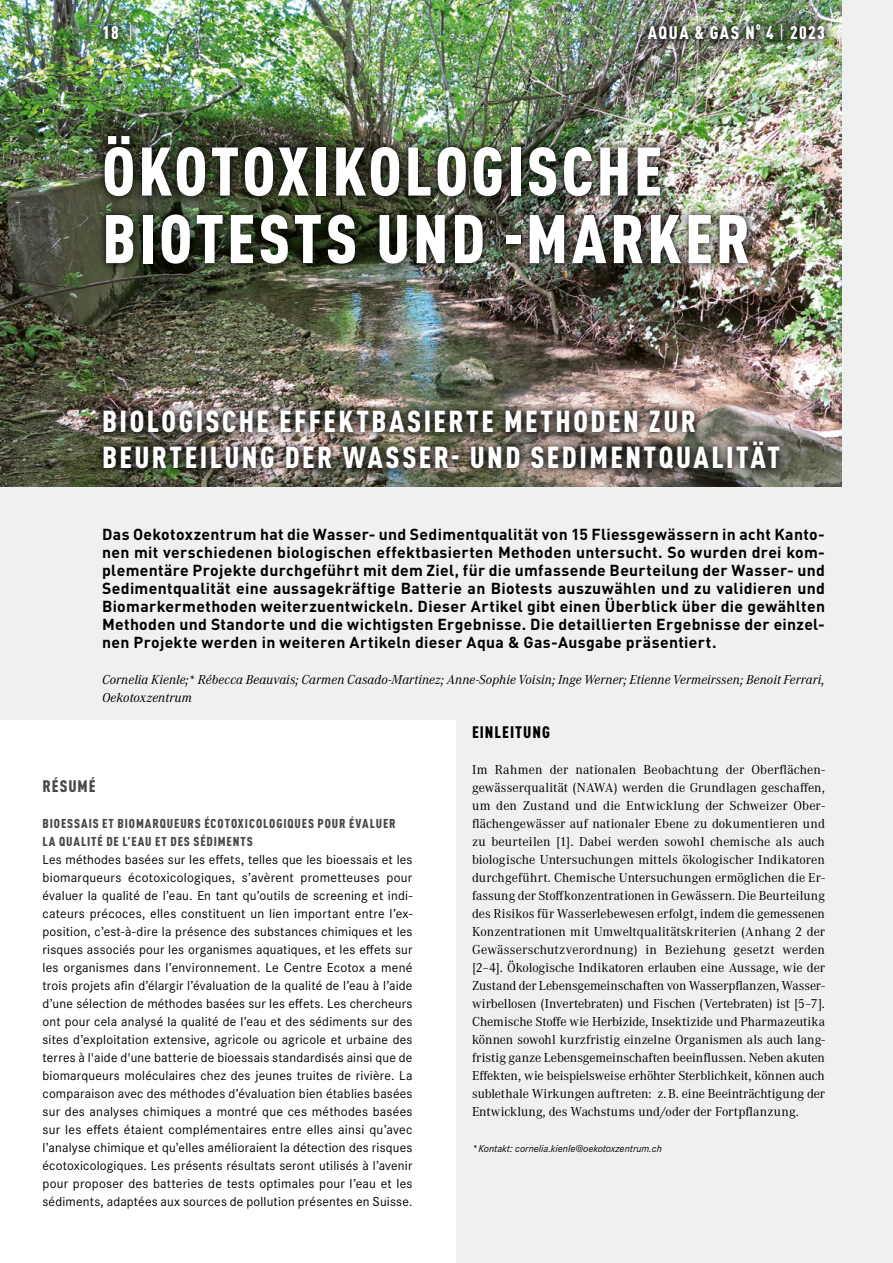
<style>
.page{position:relative;width:893px;height:1263px;background:#eff0f0}
.page>*{position:absolute;margin:0;border:0;box-sizing:border-box;transform-origin:0 0}
.t1{font:900 condensed 67.5px/67.5px "DINOT";letter-spacing:.045em;color:#fff}
.t2{font:900 condensed 30px/36px "DINOT";letter-spacing:.085em;color:#fff}
.t3{font:900 condensed 18px "DINOT";letter-spacing:.08em;color:#fff}
.t4{font:900 condensed 16.5px "DINOT";letter-spacing:.06em;color:#000}
.t5{font:900 condensed 16.5px "DINOT";letter-spacing:.055em;color:#474847}
.t6{font:700 15.75px/18px "DINOT";letter-spacing:.02em;color:#000;text-align:justify}
.t7{font:13.5px/18px "Corporate S";letter-spacing:.015em;color:#000;text-align:justify}
.t8{font:13.5px/18px "Corporate A";color:#000;text-align:justify}
.t9{font:italic 13.5px/18px "Corporate A";letter-spacing:.01em;color:#000}
.t10{font:900 condensed 12.75px/18px "DINOT";letter-spacing:.07em;color:#474847}
.t11{font:italic 10.5px "Corporate S";color:#000}
.t12{font:900 condensed 10.5px "DINOT";color:#fff}
.s1{font-weight:400}
</style>
<div class="page">
<div style="left:0;top:720px;width:455px;height:543px;background:#fff"></div>
<img style="left:0;top:0;width:842px;height:486px">
<div style="left:95px;top:126px;width:662px;height:147px;background:#000;opacity:.75"></div>
<div style="left:94px;top:401px;width:695px;height:77px;background:#000;opacity:.75"></div>
<div style="left:94px;top:16px;width:47px;height:34px;background:#000;opacity:.75"></div>
<div style="left:638px;top:15px;width:196px;height:35px;background:#000;opacity:.75"></div>
<h3 class="t3" style="left:102px;top:22px;width:32px">18 <span class="s1">|</span></h3>
<h3 class="t3" style="left:648px;top:22px;width:109px">AQUA &amp; GAS N</h3>
<p class="t12" style="left:756px;top:20px;width:6px">o</p>
<h3 class="t3" style="left:766px;top:22px;width:60px">4 <span class="s1">|</span> 2023</h3>
<h1 class="t1" style="left:102px;top:137px;width:649px">ÖKOTOXIKOLOGISCHE<br>BIOTESTS UND -MARKER</h1>
<h2 class="t2" style="left:102px;top:403px;width:679px">BIOLOGISCHE EFFEKTBASIERTE METHODEN ZUR<br>BEURTEILUNG DER WASSER- UND SEDIMENTQUALITÄT</h2>
<p class="t6" style="left:102px;top:525px;width:724px">Das Oekotoxzentrum hat die Wasser- und Sedimentqualität von 15 Fliessgewässern in acht Kanto&shy;nen mit verschiedenen biologischen effektbasierten Methoden untersucht. So wurden drei kom&shy;plementäre Projekte durchgeführt mit dem Ziel, für die umfassende Beurteilung der Wasser- und Sedimentqualität eine aussagekräftige Batterie an Biotests auszuwählen und zu validieren und Biomarkermethoden weiterzuentwickeln. Dieser Artikel gibt einen Überblick über die gewählten Methoden und Standorte und die wichtigsten Ergebnisse. Die detaillierten Ergebnisse der einzel&shy;nen Projekte werden in weiteren Artikeln dieser Aqua &amp; Gas-Ausgabe präsentiert.</p>
<p class="t9" style="left:102px;top:670px;width:724px">Cornelia Kienle;* Rébecca Beauvais; Carmen Casado-Martinez; Anne-Sophie Voisin; Inge Werner; Etienne Vermeirssen; Benoit Ferrari,<br>Oekotoxzentrum</p>
<p class="t5" style="left:43px;top:776px;width:55px">RÉSUMÉ</p>
<p class="t10" style="left:43px;top:814px;width:355px">BIOESSAIS ET BIOMARQUEURS ÉCOTOXICOLOGIQUES POUR ÉVALUER<br>LA QUALITÉ DE L’EAU ET DES SÉDIMENTS</p>
<p class="t7" style="left:43px;top:850px;width:371px">Les méthodes basées sur les effets, telles que les bioessais et les biomarqueurs écotoxicologiques, s’avèrent prometteuses pour évaluer la qualité de l’eau. En tant qu’outils de screening et indi&shy;cateurs précoces, elles constituent un lien important entre l’ex&shy;position, c’est-à-dire la présence des substances chimiques et les risques associés pour les organismes aquatiques, et les effets sur les organismes dans l’environnement. Le Centre Ecotox a mené trois projets afin d’élargir l’évaluation de la qualité de l’eau à l’aide d’une sélection de méthodes basées sur les effets. Les chercheurs ont pour cela analysé la qualité de l’eau et des sédiments sur des sites d’exploitation extensive, agricole ou agricole et urbaine des terres à l'aide d'une batterie de bioessais standardisés ainsi que de biomarqueurs moléculaires chez des jeunes truites de rivière. La comparaison avec des méthodes d’évaluation bien établies basées sur des analyses chimiques a montré que ces méthodes basées sur les effets étaient complémentaires entre elles ainsi qu’avec l’analyse chimique et qu’elles amélioraient la détection des risques écotoxicologiques. Les présents résultats seront utilisés à l’avenir pour proposer des batteries de tests optimales pour l’eau et les sédiments, adaptées aux sources de pollution présentes en Suisse.</p>
<p class="t4" style="left:472px;top:722px;width:79px">EINLEITUNG</p>
<p class="t8" style="left:472px;top:760px;width:354px">Im Rahmen der nationalen Beobachtung der Oberflächen&shy;gewässerqualität (NAWA) werden die Grundlagen geschaffen, um den Zustand und die Entwicklung der Schweizer Ober&shy;flächengewässer auf nationaler Ebene zu dokumentieren und zu beurteilen [1]. Dabei werden sowohl chemische als auch biologische Untersuchungen mittels ökologischer Indikatoren durchgeführt. Chemische Untersuchungen ermöglichen die Er&shy;fassung der Stoffkonzentrationen in Gewässern. Die Beurteilung des Risikos für Wasserlebewesen erfolgt, indem die gemessenen Konzentrationen mit Umweltqualitätskriterien (Anhang 2 der Gewässerschutzverordnung) in Beziehung gesetzt werden [2–4]. Ökologische Indikatoren erlauben eine Aussage, wie der Zustand der Lebensgemeinschaften von Wasserpflanzen, Wasser&shy;wirbellosen (Invertebraten) und Fischen (Vertebraten) ist [5–7].<br>Chemische Stoffe wie Herbizide, Insektizide und Pharmazeutika können sowohl kurzfristig einzelne Organismen als auch lang&shy;fristig ganze Lebensgemeinschaften beeinflussen. Neben akuten Effekten, wie beispielsweise erhöhter Sterblichkeit, können auch sublethale Wirkungen auftreten: z. B. eine Beeinträchtigung der Entwicklung, des Wachstums und/oder der Fortpflanzung.</p>
<p class="t11" style="left:472px;top:1141px;width:191px">* Kontakt: cornelia.kienle@oekotoxzentrum.ch</p>
</div>
